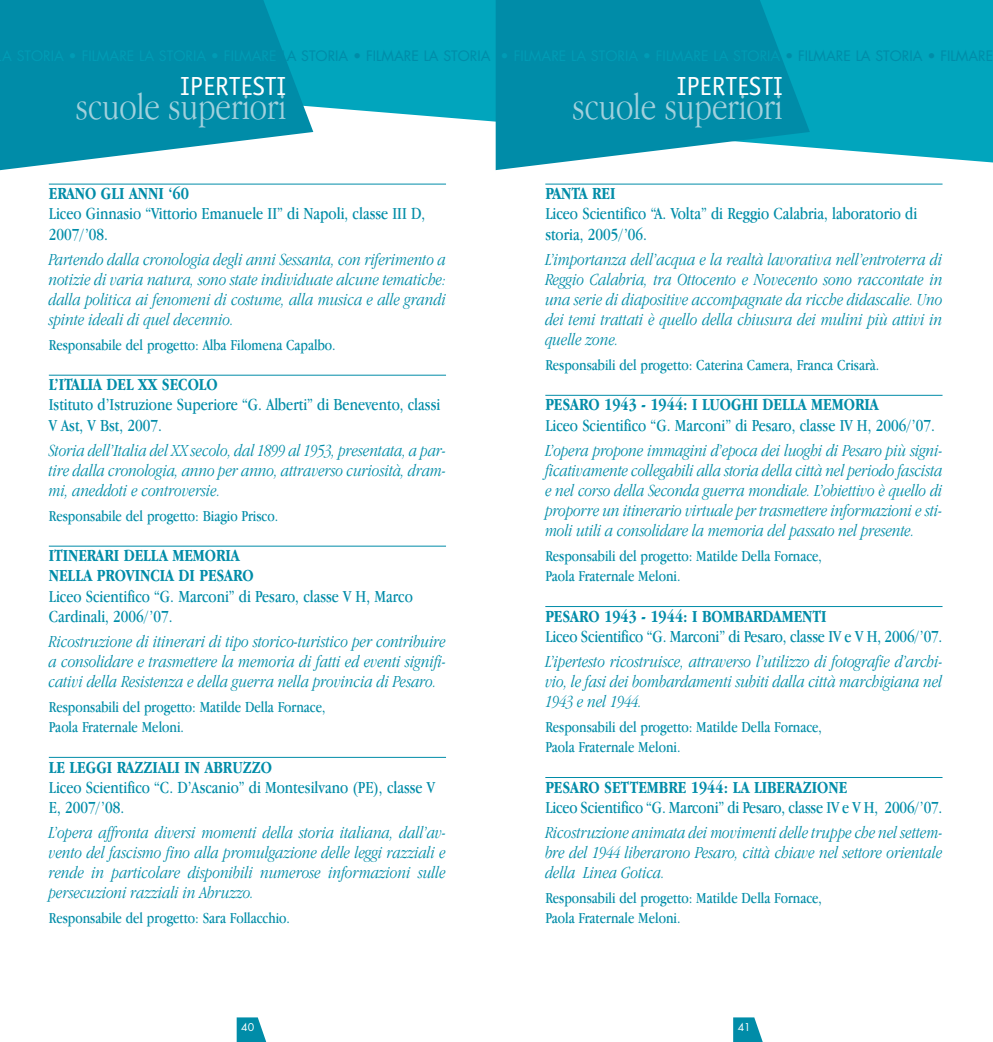
<style>
.page{position:relative;width:993px;height:1042px;background:#fff}
.page>*{position:absolute;margin:0;border:0;box-sizing:border-box;transform-origin:0 0}
.t1{font:300 38.5px "Apple Garamond";color:#a2d1dd}
.t2{font:26.25px "Officina Sans";color:#fff}
.t3{font:italic 300 17.5px/20.1px "Apple Garamond";color:#008ca8;text-align:justify}
.t4{font:17.5px/20.1px "Apple Garamond";color:#008ca8}
.t5{font:700 17.5px/20.1px "Apple Garamond";color:#008ca8}
.t6{font:15.75px/20.1px "Apple Garamond";color:#008ca8}
.t7{font:10.5px "Futura";color:#fff}
</style>
<div class="page">
<svg style="left:733px;top:1017px;width:30px;height:25px"></svg>
<svg style="left:236px;top:1017px;width:31px;height:25px"></svg>
<hr style="left:49px;top:184px;width:397px;height:1px;background:#008ca8">
<hr style="left:49px;top:375px;width:397px;height:1px;background:#008ca8">
<hr style="left:49px;top:546px;width:397px;height:1px;background:#008ca8">
<hr style="left:49px;top:757px;width:397px;height:1px;background:#008ca8">
<hr style="left:545px;top:184px;width:397px;height:1px;background:#008ca8">
<hr style="left:545px;top:395px;width:397px;height:1px;background:#008ca8">
<hr style="left:545px;top:606px;width:397px;height:1px;background:#008ca8">
<hr style="left:545px;top:777px;width:397px;height:1px;background:#008ca8">
<svg style="left:313px;top:0;width:678px;height:163px;fill:#01a5bd"></svg>
<svg style="left:1px;top:0;width:312px;height:170px;background:#1b99b2"></svg>
<svg style="left:495px;top:0;width:314px;height:170px;background:#1999b2"></svg>
<h2 class="t2" style="left:180px;top:76px;width:107px">IPERTESTI</h2>
<h1 class="t1" style="left:76px;top:93px;width:212px">scuole superiori</h1>
<p class="t5" style="left:49px;top:186px;width:142px">ERANO GLI ANNI ‘60</p>
<p class="t4" style="left:49px;top:205px;width:378px">Liceo Ginnasio “Vittorio Emanuele II” di Napoli, classe III D,<br>2007/’08.</p>
<p class="t3" style="left:49px;top:250px;width:399px">Partendo dalla cronologia degli anni Sessanta, con riferimento a notizie di varia natura, sono state individuate alcune tematiche: dalla politica ai fenomeni di costume, alla musica e alle grandi spinte ideali di quel decennio.</p>
<p class="t6" style="left:49px;top:336px;width:288px">Responsabile del progetto: Alba Filomena Capalbo.</p>
<p class="t5" style="left:49px;top:377px;width:170px">L’ITALIA DEL XX SECOLO</p>
<p class="t4" style="left:49px;top:396px;width:393px">Istituto d’Istruzione Superiore “G. Alberti” di Benevento, classi<br>V Ast, V Bst, 2007.</p>
<p class="t3" style="left:49px;top:441px;width:398px">Storia dell’Italia del XX secolo, dal 1899 al 1953, presentata, a par&shy;tire dalla cronologia, anno per anno, attraverso curiosità, dram&shy;mi, aneddoti e controversie.</p>
<p class="t6" style="left:49px;top:507px;width:231px">Responsabile del progetto: Biagio Prisco.</p>
<p class="t5" style="left:49px;top:548px;width:206px">ITINERARI DELLA MEMORIA<br>NELLA PROVINCIA DI PESARO</p>
<p class="t4" style="left:49px;top:587px;width:365px">Liceo Scientifico “G. Marconi” di Pesaro, classe V H, Marco<br>Cardinali, 2006/’07.</p>
<p class="t3" style="left:49px;top:632px;width:398px">Ricostruzione di itinerari di tipo storico-turistico per contribuire a consolidare e trasmettere la memoria di fatti ed eventi signifi&shy;cativi della Resistenza e della guerra nella provincia di Pesaro.</p>
<p class="t6" style="left:49px;top:698px;width:278px">Responsabili del progetto: Matilde Della Fornace,<br>Paola Fraternale Meloni.</p>
<p class="t5" style="left:49px;top:759px;width:225px">LE LEGGI RAZZIALI IN ABRUZZO</p>
<p class="t4" style="left:49px;top:778px;width:387px">Liceo Scientifico “C. D’Ascanio” di Montesilvano (PE), classe V<br>E, 2007/’08.</p>
<p class="t3" style="left:49px;top:823px;width:398px">L’opera affronta diversi momenti della storia italiana, dall’av&shy;vento del fascismo fino alla promulgazione delle leggi razziali e rende in particolare disponibili numerose informazioni sulle persecuzioni razziali in Abruzzo.</p>
<p class="t6" style="left:49px;top:909px;width:242px">Responsabile del progetto: Sara Follacchio.</p>
<h2 class="t2" style="left:676px;top:76px;width:107px">IPERTESTI</h2>
<h1 class="t1" style="left:572px;top:93px;width:212px">scuole superiori</h1>
<p class="t5" style="left:545px;top:186px;width:71px">PANTA REI</p>
<p class="t4" style="left:545px;top:205px;width:373px">Liceo Scientifico “A. Volta” di Reggio Calabria, laboratorio di storia, 2005/’06.</p>
<p class="t3" style="left:545px;top:250px;width:398px">L’importanza dell’acqua e la realtà lavorativa nell’entroterra di Reggio Calabria, tra Ottocento e Novecento sono raccontate in una serie di diapositive accompagnate da ricche didascalie. Uno dei temi trattati è quello della chiusura dei mulini più attivi in quelle zone.</p>
<p class="t6" style="left:545px;top:356px;width:335px">Responsabili del progetto: Caterina Camera, Franca Crisarà.</p>
<p class="t5" style="left:545px;top:397px;width:335px">PESARO 1943 - 1944: I LUOGHI DELLA MEMORIA</p>
<p class="t4" style="left:545px;top:416px;width:391px">Liceo Scientifico “G. Marconi” di Pesaro, classe IV H, 2006/’07.</p>
<p class="t3" style="left:545px;top:441px;width:398px">L’opera propone immagini d’epoca dei luoghi di Pesaro più signi&shy;ficativamente collegabili alla storia della città nel periodo fascista e nel corso della Seconda guerra mondiale. L’obiettivo è quello di proporre un itinerario virtuale per trasmettere informazioni e sti&shy;moli utili a consolidare la memoria del passato nel presente.</p>
<p class="t6" style="left:545px;top:547px;width:278px">Responsabili del progetto: Matilde Della Fornace,<br>Paola Fraternale Meloni.</p>
<p class="t5" style="left:545px;top:608px;width:282px">PESARO 1943 - 1944: I BOMBARDAMENTI</p>
<p class="t4" style="left:545px;top:627px;width:398px">Liceo Scientifico “G. Marconi” di Pesaro, classe IV e V H, 2006/’07.</p>
<p class="t3" style="left:545px;top:653px;width:399px">L’ipertesto ricostruisce, attraverso l’utilizzo di fotografie d’archi&shy;vio, le fasi dei bombardamenti subiti dalla città marchigiana nel 1943 e nel 1944.</p>
<p class="t6" style="left:545px;top:718px;width:278px">Responsabili del progetto: Matilde Della Fornace,<br>Paola Fraternale Meloni.</p>
<p class="t5" style="left:545px;top:779px;width:303px">PESARO SETTEMBRE 1944: LA LIBERAZIONE</p>
<p class="t4" style="left:545px;top:798px;width:398px">Liceo Scientifico “G. Marconi” di Pesaro, classe IV e V H, 2006/’07.</p>
<p class="t3" style="left:545px;top:823px;width:398px">Ricostruzione animata dei movimenti delle truppe che nel settem&shy;bre del 1944 liberarono Pesaro, città chiave nel settore orientale della Linea Gotica.</p>
<p class="t6" style="left:545px;top:889px;width:278px">Responsabili del progetto: Matilde Della Fornace,<br>Paola Fraternale Meloni.</p>
<p class="t7" style="left:241px;top:1022px;width:14px">40</p>
<p class="t7" style="left:737px;top:1022px;width:14px">41</p>
</div>
